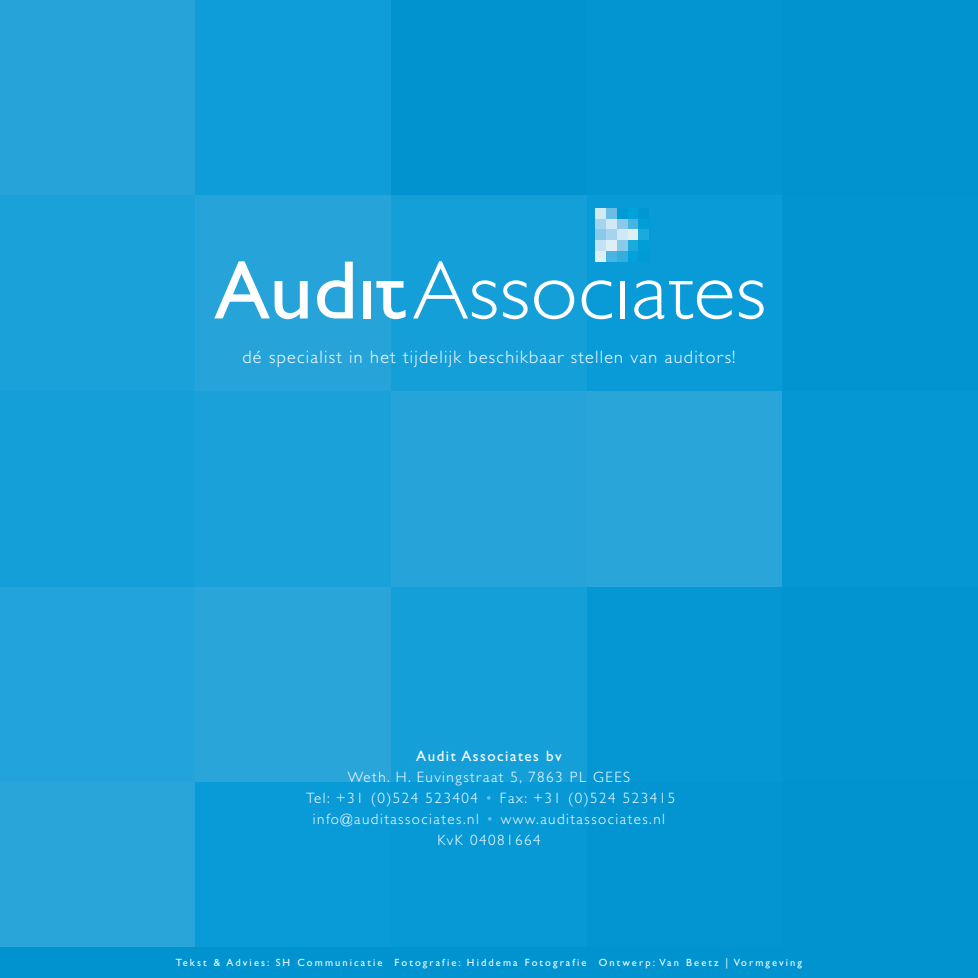
<style>
.page{position:relative;width:978px;height:978px;background:#fff}
.page>*{position:absolute;margin:0;border:0;box-sizing:border-box;transform-origin:0 0}
.t1{font:300 18px "Gill Sans Std";letter-spacing:.07em;color:#fff}
.t2{font:300 15px "Gill Sans Std";letter-spacing:.1em;color:#fff}
.t3{font:15px "Gill Sans Std";letter-spacing:.1em;color:#fff}
.t4{font:10.5px "Gill Sans Std";letter-spacing:.2em;color:#effdfe}
.s1{color:#6bbde5}
</style>
<div class="page">
<div style="left:0;top:0;width:196px;height:196px;background:#26a4d9"></div>
<div style="left:196px;top:0;width:195px;height:196px;background:#0e9dd9"></div>
<div style="left:391px;top:0;width:196px;height:196px;background:#0093d0"></div>
<div style="left:587px;top:0;width:195px;height:196px;background:#0295d2"></div>
<div style="left:782px;top:0;width:196px;height:196px;background:#0097d3"></div>
<div style="left:0;top:196px;width:196px;height:195px;background:#1ba1d9"></div>
<div style="left:196px;top:196px;width:195px;height:195px;background:#26a4d9"></div>
<div style="left:391px;top:196px;width:196px;height:195px;background:#159fd9"></div>
<div style="left:587px;top:196px;width:195px;height:195px;background:#089bd8"></div>
<div style="left:782px;top:196px;width:196px;height:195px;background:#0194d1"></div>
<div style="left:0;top:391px;width:196px;height:196px;background:#159fd9"></div>
<div style="left:196px;top:391px;width:195px;height:196px;background:#1ba1d9"></div>
<div style="left:391px;top:391px;width:196px;height:196px;background:#26a4d9"></div>
<div style="left:587px;top:391px;width:195px;height:196px;background:#29a5d9"></div>
<div style="left:782px;top:391px;width:196px;height:196px;background:#0497d4"></div>
<div style="left:0;top:587px;width:196px;height:195px;background:#22a3d9"></div>
<div style="left:196px;top:587px;width:195px;height:195px;background:#29a5d9"></div>
<div style="left:391px;top:587px;width:196px;height:195px;background:#159fd9"></div>
<div style="left:587px;top:587px;width:195px;height:195px;background:#0497d4"></div>
<div style="left:782px;top:587px;width:196px;height:195px;background:#0194d1"></div>
<div style="left:0;top:782px;width:196px;height:196px;background:#29a5d9"></div>
<div style="left:196px;top:782px;width:195px;height:196px;background:#089bd8"></div>
<div style="left:391px;top:782px;width:196px;height:196px;background:#0699d6"></div>
<div style="left:587px;top:782px;width:195px;height:196px;background:#0295d2"></div>
<div style="left:782px;top:782px;width:196px;height:196px;background:#0093d0"></div>
<hr style="left:0;top:0;width:196px;height:1px;background:#d1e8f6">
<hr style="left:196px;top:0;width:195px;height:1px;background:#6bbde5">
<hr style="left:391px;top:0;width:196px;height:1px;background:#009ad4">
<hr style="left:587px;top:0;width:195px;height:1px;background:#00a3d9">
<div style="left:595px;top:208px;width:11px;height:11px;background:#d1e8f6"></div>
<div style="left:606px;top:208px;width:11px;height:11px;background:#6bbde5"></div>
<div style="left:617px;top:208px;width:11px;height:11px;background:#009ad4"></div>
<div style="left:628px;top:208px;width:11px;height:11px;background:#00a3d9"></div>
<div style="left:639px;top:208px;width:10px;height:11px;background:#0097d3"></div>
<div style="left:595px;top:219px;width:11px;height:10px;background:#a5d4ee"></div>
<div style="left:606px;top:219px;width:11px;height:10px;background:#d1e8f6"></div>
<div style="left:617px;top:219px;width:11px;height:10px;background:#89c9ea"></div>
<div style="left:628px;top:219px;width:11px;height:10px;background:#49b4e1"></div>
<div style="left:639px;top:219px;width:10px;height:10px;background:#009ed6"></div>
<div style="left:595px;top:229px;width:11px;height:11px;background:#89c9ea"></div>
<div style="left:606px;top:229px;width:11px;height:11px;background:#a5d4ee"></div>
<div style="left:617px;top:229px;width:11px;height:11px;background:#d1e8f6"></div>
<div style="left:628px;top:229px;width:11px;height:11px;background:#dfeff8"></div>
<div style="left:639px;top:229px;width:10px;height:11px;background:#1baadc"></div>
<div style="left:595px;top:240px;width:11px;height:11px;background:#c3e2f3"></div>
<div style="left:606px;top:240px;width:11px;height:11px;background:#dfeff8"></div>
<div style="left:617px;top:240px;width:11px;height:11px;background:#89c9ea"></div>
<div style="left:628px;top:240px;width:11px;height:11px;background:#1baadc"></div>
<div style="left:639px;top:240px;width:10px;height:11px;background:#009ed6"></div>
<div style="left:595px;top:251px;width:11px;height:11px;background:#dfeff8"></div>
<div style="left:606px;top:251px;width:11px;height:11px;background:#49b4e1"></div>
<div style="left:617px;top:251px;width:11px;height:11px;background:#32afdd"></div>
<div style="left:628px;top:251px;width:11px;height:11px;background:#00a3d9"></div>
<div style="left:639px;top:251px;width:10px;height:11px;background:#009ad4"></div>
<svg style="left:413px;top:261px;width:84px;height:58px"></svg>
<svg style="left:503px;top:280px;width:25px;height:39px"></svg>
<svg style="left:534px;top:280px;width:40px;height:39px"></svg>
<svg style="left:582px;top:280px;width:30px;height:39px"></svg>
<hr style="left:621px;top:281px;width:4px;height:37px;background:#fff">
<svg style="left:634px;top:280px;width:98px;height:39px"></svg>
<svg style="left:739px;top:280px;width:25px;height:39px"></svg>
<svg style="left:214px;top:261px;width:94px;height:58px"></svg>
<svg style="left:317px;top:262px;width:36px;height:56px"></svg>
<div style="left:363px;top:281px;width:8px;height:37px;background:#fff"></div>
<svg style="left:376px;top:281px;width:30px;height:38px"></svg>
<div style="left:0;top:947px;width:978px;height:31px;background:#0093d0"></div>
<p class="t1" style="left:243px;top:346px;width:494px">dé specialist in het tijdelijk beschikbaar stellen van auditors!</p>
<p class="t3" style="left:416px;top:747px;width:147px">Audit Associates bv</p>
<p class="t2" style="left:348px;top:768px;width:284px">Weth. H. Euvingstraat 5, 7863 PL GEES</p>
<p class="t2" style="left:306px;top:789px;width:371px">Tel: +31 (0)524 523404 <span class="s1">•</span> Fax: +31 (0)524 523415</p>
<p class="t2" style="left:313px;top:810px;width:354px">info@auditassociates.nl <span class="s1">•</span> www.auditassociates.nl</p>
<p class="t2" style="left:437px;top:831px;width:105px">KvK 04081664</p>
<p class="t4" style="left:176px;top:957px;width:628px">Tekst &amp; Advies: SH Communicatie Fotografie: Hiddema Fotografie Ontwerp: Van Beetz | Vormgeving</p>
</div>
